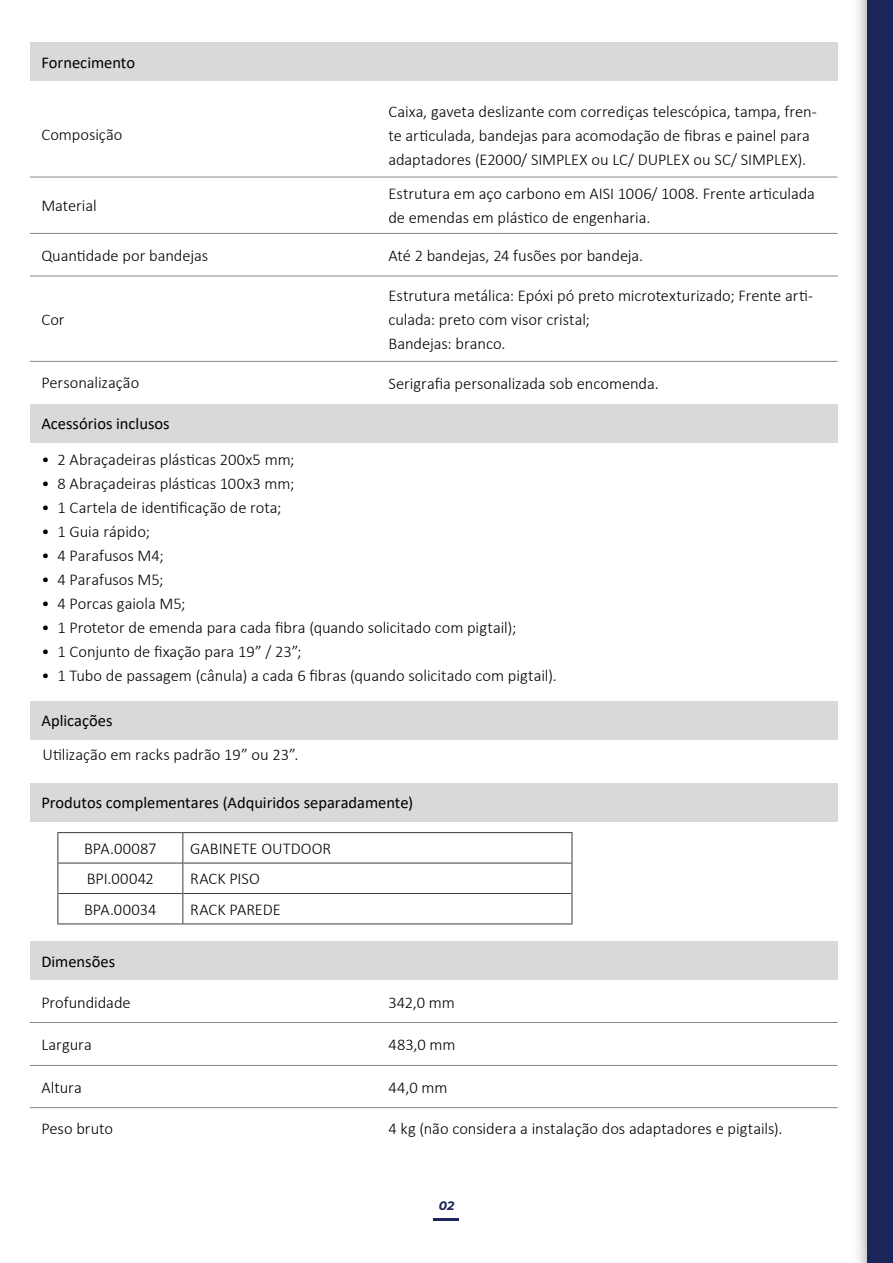
<style>
.page{position:relative;width:893px;height:1263px;background:#fff}
.page>*{position:absolute;margin:0;border:0;box-sizing:border-box;transform-origin:0 0}
._1__Texto_comum{font:300 16.5px/24px "Calibri";color:#000}
._1__Texto_comum-2{font:16.5px "Calibri";color:#000}
.t1{font:italic 700 12.3px "Montserrat";color:#1a2659}
</style>
<div class="page">
<hr style="left:434px;top:1217px;width:25px;height:3px;background:#1a2659">
<div style="left:867px;top:0;width:26px;height:1263px;background:#1a2659"></div>
<hr style="left:30px;top:233px;width:808px;height:1px;background:#878787">
<hr style="left:30px;top:276px;width:808px;height:1px;background:#878787">
<hr style="left:30px;top:361px;width:808px;height:1px;background:#878787">
<hr style="left:30px;top:177px;width:808px;height:1px;background:#878787">
<div style="left:30px;top:43px;width:808px;height:38px;background:#d9d9d9"></div>
<div style="left:30px;top:700px;width:808px;height:39px;background:#d9d9d9"></div>
<div style="left:30px;top:783px;width:808px;height:39px;background:#d9d9d9"></div>
<div style="left:30px;top:404px;width:808px;height:38px;background:#d9d9d9"></div>
<hr style="left:58px;top:863px;width:124px;height:1px;background:#3d3d3b">
<hr style="left:183px;top:863px;width:388px;height:1px;background:#3d3d3b">
<hr style="left:58px;top:893px;width:124px;height:1px;background:#3d3d3b">
<hr style="left:183px;top:893px;width:388px;height:1px;background:#3d3d3b">
<hr style="left:182px;top:833px;width:1px;height:30px;background:#3d3d3b">
<hr style="left:182px;top:863px;width:1px;height:30px;background:#3d3d3b">
<hr style="left:182px;top:893px;width:1px;height:30px;background:#3d3d3b">
<hr style="left:57px;top:832px;width:126px;height:1px;background:#3d3d3b">
<hr style="left:183px;top:832px;width:389px;height:1px;background:#3d3d3b">
<hr style="left:57px;top:923px;width:126px;height:1px;background:#3d3d3b">
<hr style="left:183px;top:923px;width:389px;height:1px;background:#3d3d3b">
<hr style="left:57px;top:833px;width:1px;height:30px;background:#3d3d3b">
<hr style="left:571px;top:833px;width:1px;height:30px;background:#3d3d3b">
<hr style="left:57px;top:863px;width:1px;height:30px;background:#3d3d3b">
<hr style="left:571px;top:863px;width:1px;height:30px;background:#3d3d3b">
<hr style="left:57px;top:893px;width:1px;height:30px;background:#3d3d3b">
<hr style="left:571px;top:893px;width:1px;height:30px;background:#3d3d3b">
<hr style="left:30px;top:1065px;width:808px;height:1px;background:#878787">
<hr style="left:30px;top:1107px;width:808px;height:1px;background:#878787">
<hr style="left:30px;top:1022px;width:808px;height:1px;background:#878787">
<div style="left:30px;top:941px;width:808px;height:39px;background:#d9d9d9"></div>
<p class="_1__Texto_comum-2" style="left:41px;top:51px;width:95px">Fornecimento</p>
<p class="_1__Texto_comum" style="left:41px;top:123px;width:83px">Composição</p>
<p class="_1__Texto_comum" style="left:41px;top:194px;width:57px">Material</p>
<p class="_1__Texto_comum" style="left:41px;top:243px;width:168px">Quantidade por bandejas</p>
<p class="_1__Texto_comum" style="left:41px;top:307px;width:25px">Cor</p>
<p class="_1__Texto_comum" style="left:41px;top:370px;width:99px">Personalização</p>
<p class="_1__Texto_comum" style="left:388px;top:99px;width:430px">Caixa, gaveta deslizante com corrediças telescópica, tampa, fren&shy;te articulada, bandejas para acomodação de fibras e painel para adaptadores (E2000/ SIMPLEX ou LC/ DUPLEX ou SC/ SIMPLEX).</p>
<p class="_1__Texto_comum" style="left:388px;top:182px;width:428px">Estrutura em aço carbono em AISI 1006/ 1008. Frente articulada de emendas em plástico de engenharia.</p>
<p class="_1__Texto_comum" style="left:388px;top:243px;width:256px">Até 2 bandejas, 24 fusões por bandeja.</p>
<p class="_1__Texto_comum" style="left:388px;top:283px;width:426px">Estrutura metálica: Epóxi pó preto microtexturizado; Frente arti&shy;culada: preto com visor cristal;</p>
<p class="_1__Texto_comum" style="left:388px;top:331px;width:118px">Bandejas: branco.</p>
<p class="_1__Texto_comum" style="left:388px;top:371px;width:272px">Serigrafia personalizada sob encomenda.</p>
<p class="_1__Texto_comum-2" style="left:41px;top:412px;width:130px">Acessórios inclusos</p>
<p class="_1__Texto_comum" style="left:41px;top:448px;width:255px">• 2 Abraçadeiras plásticas 200x5 mm;</p>
<p class="_1__Texto_comum" style="left:41px;top:472px;width:254px">• 8 Abraçadeiras plásticas 100x3 mm;</p>
<p class="_1__Texto_comum" style="left:41px;top:496px;width:242px">• 1 Cartela de identificação de rota;</p>
<p class="_1__Texto_comum" style="left:41px;top:520px;width:110px">• 1 Guia rápido;</p>
<p class="_1__Texto_comum" style="left:41px;top:544px;width:124px">• 4 Parafusos M4;</p>
<p class="_1__Texto_comum" style="left:41px;top:568px;width:124px">• 4 Parafusos M5;</p>
<p class="_1__Texto_comum" style="left:41px;top:592px;width:146px">• 4 Porcas gaiola M5;</p>
<p class="_1__Texto_comum" style="left:41px;top:616px;width:476px">• 1 Protetor de emenda para cada fibra (quando solicitado com pigtail);</p>
<p class="_1__Texto_comum" style="left:41px;top:640px;width:262px">• 1 Conjunto de fixação para 19” / 23”;</p>
<p class="_1__Texto_comum" style="left:41px;top:664px;width:517px">• 1 Tubo de passagem (cânula) a cada 6 fibras (quando solicitado com pigtail).</p>
<p class="_1__Texto_comum-2" style="left:41px;top:709px;width:73px">Aplicações</p>
<p class="_1__Texto_comum" style="left:43px;top:743px;width:257px">Utilização em racks padrão 19” ou 23”.</p>
<p class="_1__Texto_comum-2" style="left:41px;top:791px;width:373px">Produtos complementares (Adquiridos separadamente)</p>
<p class="_1__Texto_comum" style="left:84px;top:836px;width:74px">BPA.00087</p>
<p class="_1__Texto_comum" style="left:190px;top:836px;width:143px">GABINETE OUTDOOR</p>
<p class="_1__Texto_comum" style="left:87px;top:867px;width:69px">BPI.00042</p>
<p class="_1__Texto_comum" style="left:190px;top:867px;width:71px">RACK PISO</p>
<p class="_1__Texto_comum" style="left:84px;top:897px;width:74px">BPA.00034</p>
<p class="_1__Texto_comum" style="left:190px;top:897px;width:92px">RACK PAREDE</p>
<p class="_1__Texto_comum-2" style="left:41px;top:950px;width:75px">Dimensões</p>
<p class="_1__Texto_comum" style="left:41px;top:990px;width:91px">Profundidade</p>
<p class="_1__Texto_comum" style="left:41px;top:1032px;width:52px">Largura</p>
<p class="_1__Texto_comum" style="left:41px;top:1075px;width:42px">Altura</p>
<p class="_1__Texto_comum" style="left:41px;top:1117px;width:73px">Peso bruto</p>
<p class="_1__Texto_comum" style="left:388px;top:990px;width:68px">342,0 mm</p>
<p class="_1__Texto_comum" style="left:388px;top:1032px;width:69px">483,0 mm</p>
<p class="_1__Texto_comum" style="left:388px;top:1075px;width:60px">44,0 mm</p>
<p class="_1__Texto_comum" style="left:388px;top:1117px;width:395px">4 kg (não considera a instalação dos adaptadores e pigtails).</p>
<p class="t1" style="left:439px;top:1197px;width:17px">02</p>
</div>
